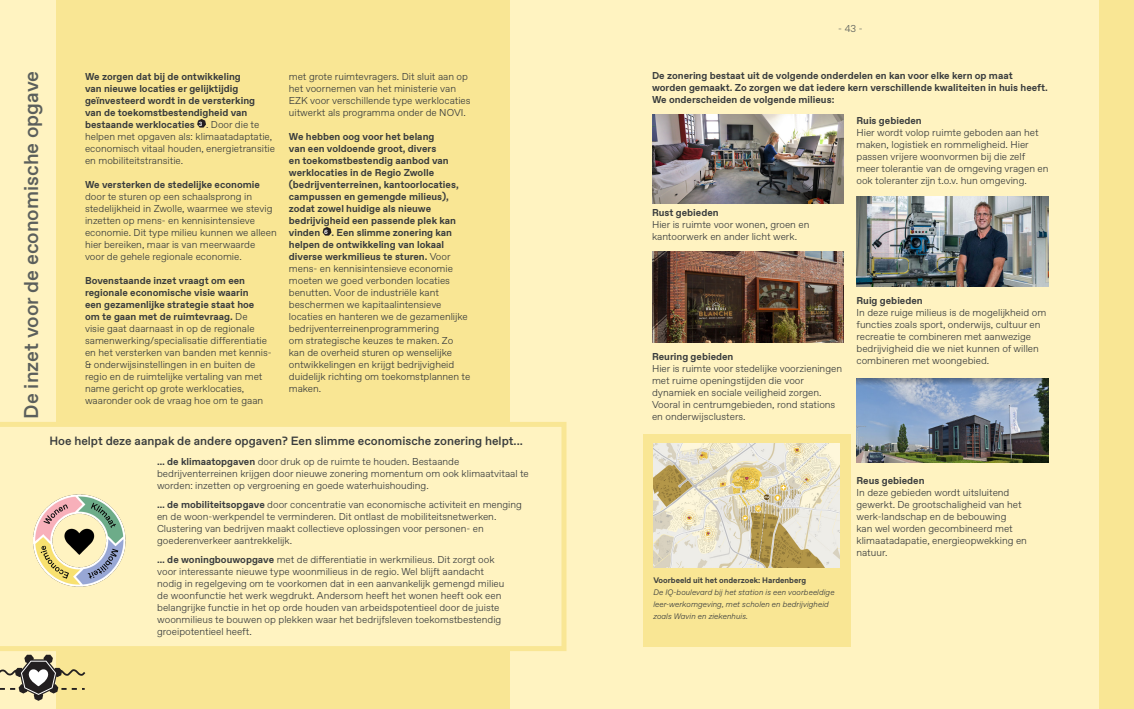
<style>
.page{position:relative;width:1134px;height:709px;background:#fff3c1}
.page>*{position:absolute;margin:0;border:0;box-sizing:border-box;transform-origin:0 0}
.t1{font:500 20px "Favorit Std";color:#5b5f5c}
.BROOD{font:500 12px "Favorit Std";color:#393c3d}
.BROOD_zonder_baselin{font:300 10px/12px "Favorit Std";color:#393c3d}
.BROOD-2{font:300 10px/12px "Favorit Std";color:#393c3d}
.BROOD_zonder_baselin-2{font:700 10px/12px "Favorit Std";color:#393c3d}
.BROOD-3{font:700 10px "Favorit Std";color:#393c3d}
.t2{font:300 10px "Favorit Std";color:#5b5f5c}
.BROOD_zonder_baselin-3{font:italic 300 8px/12px "Favorit Std";color:#393c3d}
.BROOD_zonder_baselin-4{font:700 8px "Favorit Std";color:#393c3d}
.t3{font:700 6px "Favorit Std";color:#fff}
.s1{font-weight:700}
</style>
<div class="page">
<div style="left:57px;top:0;width:453px;height:709px;background:#f9e694"></div>
<div style="left:0;top:422px;width:566px;height:229px;background:#fff3c1"></div>
<img style="left:23px;top:484px;width:112px;height:112px">
<div style="left:643px;top:434px;width:207px;height:212px;background:#f9e694"></div>
<img style="left:653px;top:444px;width:186px;height:124px">
<img style="left:652px;top:114px;width:192px;height:89px">
<img style="left:857px;top:196px;width:192px;height:90px">
<img style="left:652px;top:252px;width:192px;height:90px">
<img style="left:856px;top:378px;width:192px;height:84px">
<svg style="left:197px;top:119px;width:9px;height:9px"></svg>
<svg style="left:323px;top:227px;width:8px;height:9px"></svg>
<div style="left:1100px;top:0;width:34px;height:709px;background:#f9e694"></div>
<svg style="left:0;top:654px;width:86px;height:47px"></svg>
<p class="t1" style="left:18px;top:418px;width:349px;rotate:-90deg">De inzet voor de economische opgave</p>
<p class="BROOD_zonder_baselin-2" style="left:85px;top:70px;width:172px">We zorgen dat bij de ontwikkeling van nieuwe locaties er gelijktijdig geïnvesteerd wordt in de versterking van de toekomstbestendigheid van bestaande werklocaties</p>
<p class="BROOD_zonder_baselin" style="left:85px;top:118px;width:192px;text-indent:121px">. Door die te helpen met opgaven als: klimaatadaptatie, economisch vitaal houden, energietransitie en mobiliteitstransitie.</p>
<p class="BROOD_zonder_baselin" style="left:85px;top:178px;width:193px"><span class="s1">We versterken de stedelijke economie </span>door te sturen op een schaalsprong in stedelijkheid in Zwolle, waarmee we stevig inzetten op mens- en kennisintensieve economie. Dit type milieu kunnen we alleen hier bereiken, maar is van meerwaarde voor de gehele regionale economie.</p>
<p class="BROOD_zonder_baselin" style="left:85px;top:274px;width:188px"><span class="s1">Bovenstaande inzet vraagt om een regionale economische visie waarin<br>een gezamenlijke strategie staat hoe om te gaan met de ruimtevraag.</span> De<br>visie gaat daarnaast in op de regionale samenwerking/specialisatie differentiatie en het versterken van banden met kennis-&amp; onderwijsinstellingen in en buiten de regio en de ruimtelijke vertaling van met name gericht op grote werklocaties, waaronder ook de vraag hoe om te gaan</p>
<p class="t3" style="left:199px;top:119px;width:5px">3</p>
<p class="BROOD_zonder_baselin" style="left:289px;top:70px;width:183px">met grote ruimtevragers. Dit sluit aan op het voornemen van het ministerie van EZK voor verschillende type werklocaties uitwerkt als programma onder de NOVI.</p>
<p class="BROOD_zonder_baselin-2" style="left:289px;top:130px;width:171px">We hebben oog voor het belang<br>van een voldoende groot, divers<br>en toekomstbestendig aanbod van werklocaties in de Regio Zwolle (bedrijventerreinen, kantoorlocaties, campussen en gemengde milieus), zodat zowel huidige als nieuwe bedrijvigheid een passende plek kan vinden</p>
<p class="BROOD_zonder_baselin" style="left:289px;top:226px;width:183px;text-indent:43px"><span class="s1">. Een slimme zonering kan helpen de ontwikkeling van lokaal diverse werkmilieus te sturen.</span> Voor mens- en kennisintensieve economie moeten we goed verbonden locaties benutten. Voor de industriële kant beschermen we kapitaalintensieve locaties en hanteren we de gezamenlijke bedrijventerreinenprogrammering<br>om strategische keuzes te maken. Zo kan de overheid sturen op wenselijke ontwikkelingen en krijgt bedrijvigheid duidelijk richting om toekomstplannen te maken.</p>
<p class="t3" style="left:324px;top:227px;width:5px">6</p>
<p class="BROOD" style="left:49px;top:432px;width:475px">Hoe helpt deze aanpak de andere opgaven? Een slimme economische zonering helpt...</p>
<p class="BROOD-2" style="left:157px;top:455px;width:373px"><span class="s1">… de klimaatopgaven</span> door druk op de ruimte te houden. Bestaande bedrijventerreinen krijgen door nieuwe zonering momentum om ook klimaatvitaal te worden: inzetten op vergroening en goede waterhuishouding.</p>
<p class="BROOD-2" style="left:157px;top:498px;width:366px"><span class="s1">… de mobiliteitsopgave</span> door concentratie van economische activiteit en menging en de woon-werkpendel te verminderen. Dit ontlast de mobiliteitsnetwerken.<br>Clustering van bedrijven maakt collectieve oplossingen voor personen- en goederenverkeer aantrekkelijk.</p>
<p class="BROOD-2" style="left:157px;top:553px;width:349px"><span class="s1">… de woningbouwopgave</span> met de differentiatie in werkmilieus. Dit zorgt ook voor interessante nieuwe type woonmilieus in de regio. Wel blijft aandacht nodig in regelgeving om te voorkomen dat in een aanvankelijk gemengd milieu de woonfunctie het werk wegdrukt. Andersom heeft het wonen heeft ook een belangrijke functie in het op orde houden van arbeidspotentieel door de juiste woonmilieus te bouwen op plekken waar het bedrijfsleven toekomstbestendig groeipotentieel heeft.</p>
<p class="t2" style="left:838px;top:22px;width:26px">- 43 -</p>
<p class="BROOD_zonder_baselin-2" style="left:652px;top:69px;width:397px">De zonering bestaat uit de volgende onderdelen en kan voor elke kern op maat worden gemaakt. Zo zorgen we dat iedere kern verschillende kwaliteiten in huis heeft.<br>We onderscheiden de volgende milieus:</p>
<p class="BROOD-3" style="left:652px;top:206px;width:68px">Rust gebieden</p>
<p class="BROOD_zonder_baselin" style="left:652px;top:218px;width:159px">Hier is ruimte voor wonen, groen en kantoorwerk en ander licht werk.</p>
<p class="BROOD_zonder_baselin-2" style="left:856px;top:114px;width:67px">Ruis gebieden</p>
<p class="BROOD_zonder_baselin" style="left:856px;top:126px;width:193px">Hier wordt volop ruimte geboden aan het maken, logistiek en rommeligheid. Hier passen vrijere woonvormen bij die zelf meer tolerantie van de omgeving vragen en ook toleranter zijn t.o.v. hun omgeving.</p>
<p class="BROOD_zonder_baselin-2" style="left:652px;top:350px;width:83px">Reuring gebieden</p>
<p class="BROOD_zonder_baselin" style="left:652px;top:362px;width:192px">Hier is ruimte voor stedelijke voorzieningen met ruime openingstijden die voor dynamiek en sociale veiligheid zorgen.<br>Vooral in centrumgebieden, rond stations en onderwijsclusters.</p>
<p class="BROOD_zonder_baselin-2" style="left:856px;top:294px;width:68px">Ruig gebieden</p>
<p class="BROOD_zonder_baselin" style="left:856px;top:306px;width:191px">In deze ruige milieus is de mogelijkheid om functies zoals sport, onderwijs, cultuur en recreatie te combineren met aanwezige bedrijvigheid die we niet kunnen of willen combineren met woongebied.</p>
<p class="BROOD_zonder_baselin-4" style="left:653px;top:575px;width:154px">Voorbeeld uit het onderzoek: Hardenberg</p>
<p class="BROOD_zonder_baselin-3" style="left:653px;top:586px;width:183px">De IQ-boulevard bij het station is een voorbeeldige leer-werkomgeving, met scholen en bedrijvigheid zoals Wavin en ziekenhuis.</p>
<p class="BROOD_zonder_baselin-2" style="left:856px;top:474px;width:70px">Reus gebieden</p>
<p class="BROOD_zonder_baselin" style="left:856px;top:486px;width:172px">In deze gebieden wordt uitsluitend gewerkt. De grootschaligheid van het werk-landschap en de bebouwing<br>kan wel worden gecombineerd met klimaatadapatie, energieopwekking en natuur.</p>
</div>
